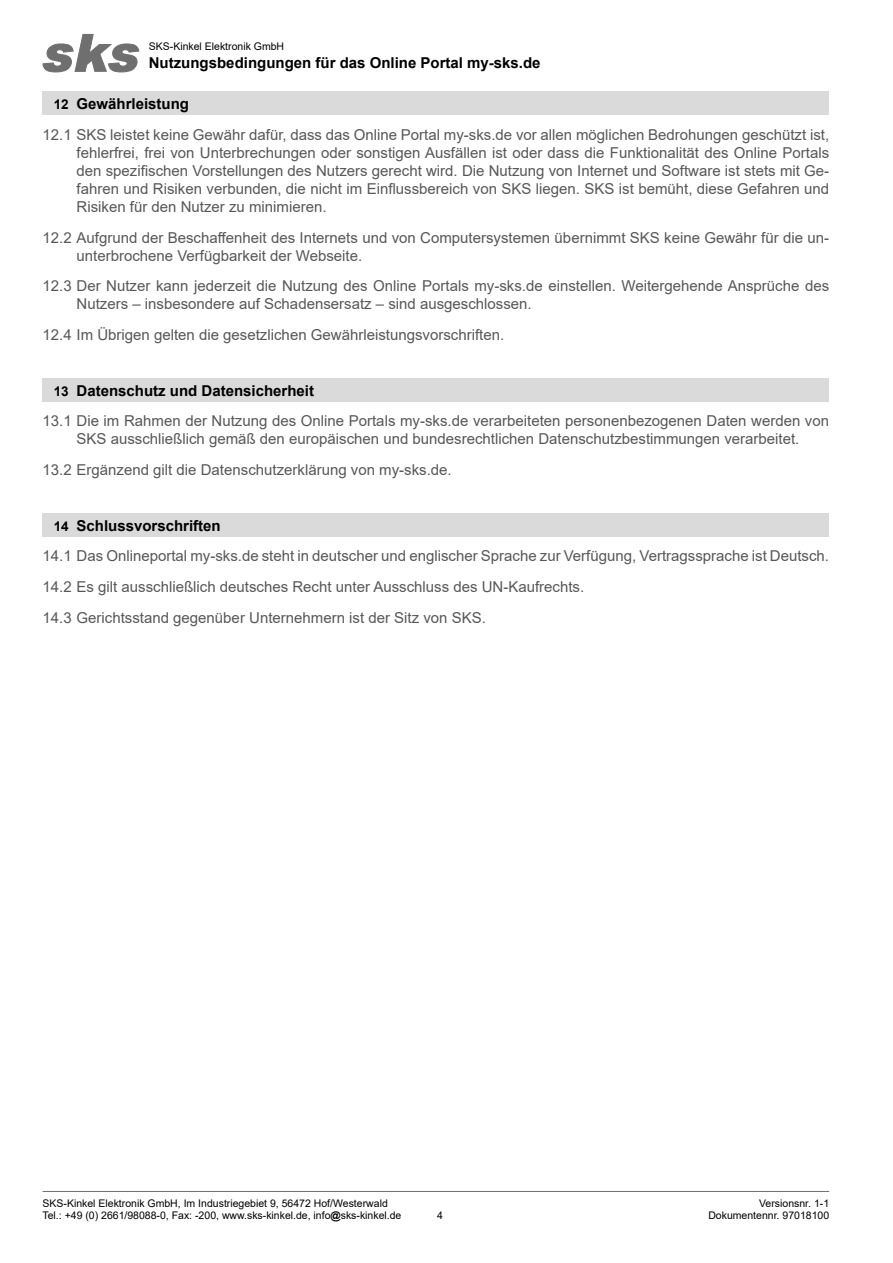
<style>
.page{position:relative;width:893px;height:1263px;background:#fff}
.page>*{position:absolute;margin:0;border:0;box-sizing:border-box;transform-origin:0 0}
.Absatz_unter_Ü1{font:15px/18px "Arial";color:#575756}
.t1{font:700 15px "Arial";color:#000}
.t2{font:10.5px/12.6px "Arial";color:#000}
.s1{font-size:13.5px}
.s2{font-weight:700}
</style>
<div class="page">
<svg style="left:43px;top:34px;width:96px;height:38px"></svg>
<hr style="left:43px;top:1191px;width:786px;height:1px;background:#706f6f">
<div style="left:43px;top:92px;width:786px;height:23px;background:#dadada"></div>
<div style="left:43px;top:378px;width:786px;height:23px;background:#dadada"></div>
<div style="left:43px;top:513px;width:786px;height:23px;background:#dadada"></div>
<p class="t2" style="left:149px;top:40px;width:137px">SKS-Kinkel Elektronik GmbH</p>
<p class="t1" style="left:149px;top:52px;width:393px">Nutzungsbedingungen für das Online Portal my-sks.de</p>
<p class="t1" style="left:54px;top:93px;width:137px"><span class="s1">12</span> Gewährleistung</p>
<p class="Absatz_unter_Ü1" style="left:77px;top:126px;width:754px;text-align:justify;text-indent:-34px">12.1 SKS leistet keine Gewähr dafür, dass das Online Portal my-sks.de vor allen möglichen Bedrohungen geschützt ist, fehlerfrei, frei von Unterbrechungen oder sonstigen Ausfällen ist oder dass die Funktionalität des Online Portals den spezifischen Vorstellungen des Nutzers gerecht wird. Die Nutzung von Internet und Software ist stets mit Ge&shy;fahren und Risiken verbunden, die nicht im Einflussbereich von SKS liegen. SKS ist bemüht, diese Gefahren und Risiken für den Nutzer zu minimieren.</p>
<p class="Absatz_unter_Ü1" style="left:77px;top:228px;width:754px;text-indent:-34px">12.2 Aufgrund der Beschaffenheit des Internets und von Computersystemen übernimmt SKS keine Gewähr für die un&shy;unterbrochene Verfügbarkeit der Webseite.</p>
<p class="Absatz_unter_Ü1" style="left:77px;top:277px;width:754px;text-indent:-34px">12.3 Der Nutzer kann jederzeit die Nutzung des Online Portals my-sks.de einstellen. Weitergehende Ansprüche des<br>Nutzers – insbesondere auf Schadensersatz – sind ausgeschlossen.</p>
<p class="Absatz_unter_Ü1" style="left:43px;top:326px;width:463px">12.4 Im Übrigen gelten die gesetzlichen Gewährleistungsvorschriften.</p>
<p class="t1" style="left:54px;top:380px;width:262px"><span class="s1">13</span> Datenschutz und Datensicherheit</p>
<p class="Absatz_unter_Ü1" style="left:43px;top:412px;width:788px;text-align:center">13.1 Die im Rahmen der Nutzung des Online Portals my-sks.de verarbeiteten personenbezogenen Daten werden von<br>SKS ausschließlich gemäß den europäischen und bundesrechtlichen Datenschutzbestimmungen verarbeitet.</p>
<p class="Absatz_unter_Ü1" style="left:43px;top:461px;width:411px">13.2 Ergänzend gilt die Datenschutzerklärung von my-sks.de.</p>
<p class="t1" style="left:54px;top:515px;width:168px"><span class="s1">14</span> Schlussvorschriften</p>
<p class="Absatz_unter_Ü1" style="left:43px;top:547px;width:788px">14.1 Das Onlineportal my-sks.de steht in deutscher und englischer Sprache zur Verfügung, Vertragssprache ist Deutsch.</p>
<p class="Absatz_unter_Ü1" style="left:43px;top:578px;width:543px">14.2 Es gilt ausschließlich deutsches Recht unter Ausschluss des UN-Kaufrechts.</p>
<p class="Absatz_unter_Ü1" style="left:43px;top:609px;width:445px">14.3 Gerichtsstand gegenüber Unternehmern ist der Sitz von SKS.</p>
<p class="t2" style="left:43px;top:1197px;width:360px">SKS-Kinkel Elektronik GmbH, Im Industriegebiet 9, 56472 Hof/Westerwald<br>Tel.: +49 (0) 2661/98088-0, Fax: -200, www.sks-kinkel.de, info<span class="s2">@</span>sks-kinkel.de</p>
<p class="t2" style="left:759px;top:1197px;width:72px">Versionsnr. 1-1</p>
<p class="t2" style="left:437px;top:1209px;width:7px">4</p>
<p class="t2" style="left:708px;top:1209px;width:122px">Dokumentennr. 97018100</p>
</div>
